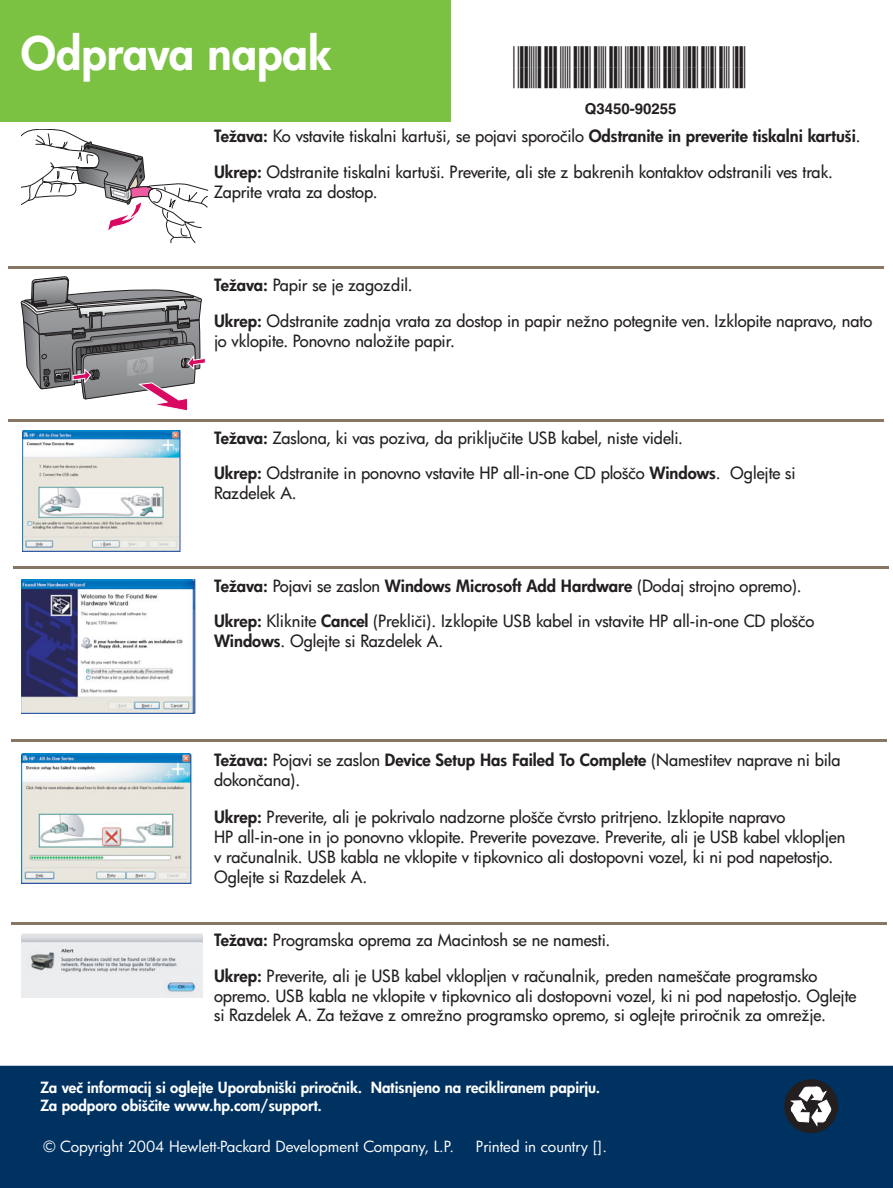
<style>
.page{position:relative;width:893px;height:1188px;background:#fff}
.page>*{position:absolute;margin:0;border:0;box-sizing:border-box;transform-origin:0 0}
.t1{font:800 45px "Futura CE";color:#fff}
.t2{font:500 16.5px/19.8px "Futura CE";letter-spacing:-.005em;color:#231f20}
.t3{font:800 15px/18px "Futura CE";color:#fff}
.t4{font:15px "Futura";color:#fff}
.t5{font:700 15px "Helvetica";color:#231f20}
.s1{font-weight:800}
</style>
<div class="page">
<div style="left:0;top:0;width:451px;height:122px;background:#7cc242"></div>
<hr style="left:9px;top:266px;width:875px;height:3px;background:#887665">
<div style="left:0;top:1066px;width:892px;height:122px;background:#003261"></div>
<hr style="left:9px;top:419px;width:875px;height:3px;background:#887665">
<hr style="left:13px;top:566px;width:875px;height:3px;background:#887665">
<hr style="left:11px;top:739px;width:876px;height:3px;background:#887665">
<hr style="left:11px;top:922px;width:876px;height:3px;background:#887665">
<img style="left:22px;top:430px;width:160px;height:122px">
<img style="left:21px;top:579px;width:175px;height:135px">
<img style="left:21px;top:753px;width:171px;height:131px">
<img style="left:21px;top:933px;width:181px;height:65px">
<svg style="left:21px;top:129px;width:187px;height:114px"></svg>
<svg style="left:21px;top:276px;width:185px;height:135px"></svg>
<div style="left:784px;top:1079px;width:54px;height:54px;background:#231f20;border:2px solid #231f20;border-radius:50%"></div>
<svg style="left:790px;top:1087px;width:41px;height:40px"></svg>
<h1 class="t1" style="left:21px;top:33px;width:312px">Odprava napak</h1>
<p class="t5" style="left:585px;top:103px;width:93px">Q3450-90255</p>
<p class="t2" style="left:214px;top:127px;width:648px"><span class="s1">Težava:</span> Ko vstavite tiskalni kartuši, se pojavi sporočilo <span class="s1">Odstranite in preverite tiskalni kartuši</span> .</p>
<p class="t2" style="left:214px;top:164px;width:620px"><span class="s1">Ukrep:</span> Odstranite tiskalni kartuši. Preverite, ali ste z bakrenih kontaktov odstranili ves trak.<br>Zaprite vrata za dostop.</p>
<p class="t2" style="left:214px;top:276px;width:200px"><span class="s1">Težava:</span> Papir se je zagozdil.</p>
<p class="t2" style="left:214px;top:312px;width:659px"><span class="s1">Ukrep:</span> Odstranite zadnja vrata za dostop in papir nežno potegnite ven. Izklopite napravo, nato jo vklopite. Ponovno naložite papir.</p>
<p class="t2" style="left:214px;top:421px;width:583px;line-height:35.8px"><span class="s1">Težava:</span> Zaslona, ki vas poziva, da priključite USB kabel, niste videli.<br><span class="s1">Ukrep:</span> Odstranite in ponovno vstavite HP all-in-one CD ploščo <span class="s1">Windows</span> . Oglejte si</p>
<p class="t2" style="left:214px;top:484px;width:84px">Razdelek A.</p>
<p class="t2" style="left:214px;top:570px;width:602px;line-height:34.3px"><span class="s1">Težava:</span> Pojavi se zaslon <span class="s1">Windows Microsoft Add Hardware</span> (Dodaj strojno opremo).<br><span class="s1">Ukrep:</span> Kliknite <span class="s1">Cancel</span> (Prekliči) . Izklopite USB kabel in vstavite HP all-in-one CD ploščo</p>
<p class="t2" style="left:214px;top:632px;width:231px"><span class="s1">Windows</span> . Oglejte si Razdelek A.</p>
<p class="t2" style="left:214px;top:751px;width:628px"><span class="s1">Težava:</span> Pojavi se zaslon <span class="s1">Device Setup Has Failed To Complete</span> (Namestitev naprave ni bila dokončana).</p>
<p class="t2" style="left:214px;top:808px;width:633px"><span class="s1">Ukrep:</span> Preverite, ali je pokrivalo nadzorne plošče čvrsto pritrjeno. Izklopite napravo<br>HP all-in-one in jo ponovno vklopite. Preverite povezave. Preverite, ali je USB kabel vklopljen v računalnik. USB kabla ne vklopite v tipkovnico ali dostopovni vozel, ki ni pod napetostjo.<br>Oglejte si Razdelek A.</p>
<p class="t2" style="left:214px;top:924px;width:605px;line-height:35.4px"><span class="s1">Težava:</span> Programska oprema za Macintosh se ne namesti.<br><span class="s1">Ukrep:</span> Preverite, ali je USB kabel vklopljen v računalnik, preden nameščate programsko</p>
<p class="t2" style="left:214px;top:987px;width:644px">opremo. USB kabla ne vklopite v tipkovnico ali dostopovni vozel, ki ni pod napetostjo. Oglejte si Razdelek A. Za težave z omrežno programsko opremo, si oglejte priročnik za omrežje.</p>
<p class="t3" style="left:40px;top:1080px;width:561px">Za več informacij si oglejte Uporabniški priročnik. Natisnjeno na recikliranem papirju.<br>Za podporo obiščite www.hp.com/support.</p>
<p class="t4" style="left:44px;top:1140px;width:412px">© Copyright 2004 Hewlett-Packard Development Company, L.P.</p>
<p class="t4" style="left:476px;top:1140px;width:133px">Printed in country [].</p>
</div>
